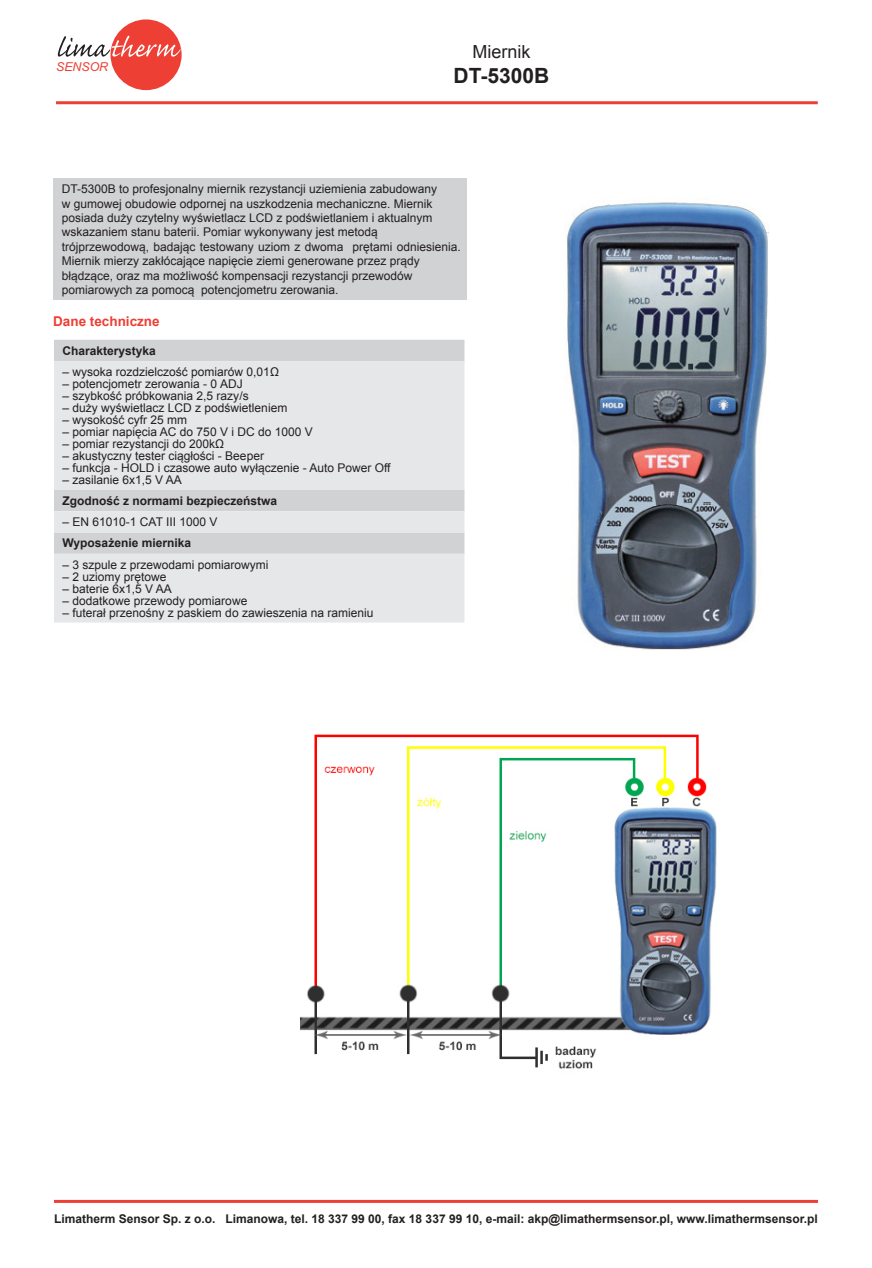
<style>
.page{position:relative;width:872px;height:1268px;background:#fff}
.page>*{position:absolute;margin:0;border:0;box-sizing:border-box;transform-origin:0 0}
.Do_spisu_treści{font:700 21px "Arial";color:#231f20}
.Do_spisu_treści-2{font:18px "Arial";color:#231f20}
.Do_spisu_treści-3{font:700 13.5px "Arial";color:#ee3e34}
.t1{font:italic 12.3px "Arial";color:#ee3f34}
.t2{font:12px/14.4px "Arial";color:#231f20}
.Do_spisu_treści-4{font:700 12px "Arial";color:#231f20}
</style>
<div class="page">
<hr style="left:54px;top:1199px;width:764px;height:3px;background:#ee3f34">
<div style="left:110px;top:19px;width:72px;height:71px;background:#ee3f34;border-radius:50%"></div>
<svg style="left:58px;top:36px;width:123px;height:21px"></svg>
<hr style="left:56px;top:101px;width:761px;height:3px;background:#ee3f34">
<div style="left:53px;top:178px;width:414px;height:122px;background:#d1d2d4"></div>
<div style="left:54px;top:340px;width:410px;height:21px;background:#d1d2d4"></div>
<svg style="left:54px;top:361px;width:410px;height:261px;background:#e2e3e5"></svg>
<img style="left:565px;top:201px;width:204px;height:449px">
<img style="left:300px;top:734px;width:417px;height:335px">
<p class="t1" style="left:56px;top:58px;width:54px">SENSOR</p>
<p class="Do_spisu_treści-2" style="left:472px;top:40px;width:59px">Miernik</p>
<p class="Do_spisu_treści" style="left:453px;top:62px;width:97px">DT-5300B</p>
<p class="t2" style="left:62px;top:182px;width:377px">DT-5300B to profesjonalny miernik rezystancji uziemienia zabudowany</p>
<p class="t2" style="left:62px;top:196px;width:372px">w gumowej obudowie odpornej na uszkodzenia mechaniczne. Miernik</p>
<p class="t2" style="left:62px;top:210px;width:372px">posiada duży czytelny wyświetlacz LCD z podświetlaniem i aktualnym</p>
<p class="t2" style="left:62px;top:225px;width:318px">wskazaniem stanu baterii. Pomiar wykonywany jest metodą</p>
<p class="t2" style="left:62px;top:239px;width:400px">trójprzewodową, badając testowany uziom z dwoma prętami odniesienia.<br>Miernik mierzy zakłócające napięcie ziemi generowane przez prądy</p>
<p class="t2" style="left:62px;top:268px;width:352px">błądzące, oraz ma możliwość kompensacji rezystancji przewodów</p>
<p class="t2" style="left:62px;top:282px;width:278px">pomiarowych za pomocą potencjometru zerowania.</p>
<p class="Do_spisu_treści-3" style="left:53px;top:312px;width:108px">Dane techniczne</p>
<p class="Do_spisu_treści-4" style="left:63px;top:342px;width:95px">Charakterystyka</p>
<p class="t2" style="left:63px;top:364px;width:218px">– wysoka rozdzielczość pomiarów 0,01Ω</p>
<p class="t2" style="left:63px;top:376px;width:182px">– potencjometr zerowania - 0 ADJ</p>
<p class="t2" style="left:63px;top:388px;width:188px">– szybkość próbkowania 2,5 razy/s</p>
<p class="t2" style="left:63px;top:400px;width:226px">– duży wyświetlacz LCD z podświetleniem</p>
<p class="t2" style="left:63px;top:412px;width:126px">– wysokość cyfr 25 mm</p>
<p class="t2" style="left:63px;top:424px;width:252px">– pomiar napięcia AC do 750 V i DC do 1000 V</p>
<p class="t2" style="left:63px;top:436px;width:163px">– pomiar rezystancji do 200kΩ</p>
<p class="t2" style="left:63px;top:448px;width:203px">– akustyczny tester ciągłości - Beeper</p>
<p class="t2" style="left:63px;top:460px;width:329px">– funkcja - HOLD i czasowe auto wyłączenie - Auto Power Off</p>
<p class="t2" style="left:63px;top:472px;width:121px">– zasilanie 6x1,5 V AA</p>
<p class="Do_spisu_treści-4" style="left:63px;top:492px;width:216px">Zgodność z normami bezpieczeństwa</p>
<p class="t2" style="left:63px;top:514px;width:156px">– EN 61010-1 CAT III 1000 V</p>
<p class="Do_spisu_treści-4" style="left:63px;top:535px;width:130px">Wyposażenie miernika</p>
<p class="t2" style="left:63px;top:557px;width:208px">– 3 szpule z przewodami pomiarowymi</p>
<p class="t2" style="left:63px;top:569px;width:106px">– 2 uziomy prętowe</p>
<p class="t2" style="left:63px;top:581px;width:111px">– baterie 6x1,5 V AA</p>
<p class="t2" style="left:63px;top:593px;width:186px">– dodatkowe przewody pomiarowe</p>
<p class="t2" style="left:63px;top:605px;width:312px">– futerał przenośny z paskiem do zawieszenia na ramieniu</p>
<p class="Do_spisu_treści-4" style="left:54px;top:1209px;width:765px">Limatherm Sensor Sp. z o.o. Limanowa, tel. 18 337 99 00, fax 18 337 99 10, e-mail: akp@limathermsensor.pl, www.limathermsensor.pl</p>
</div>
